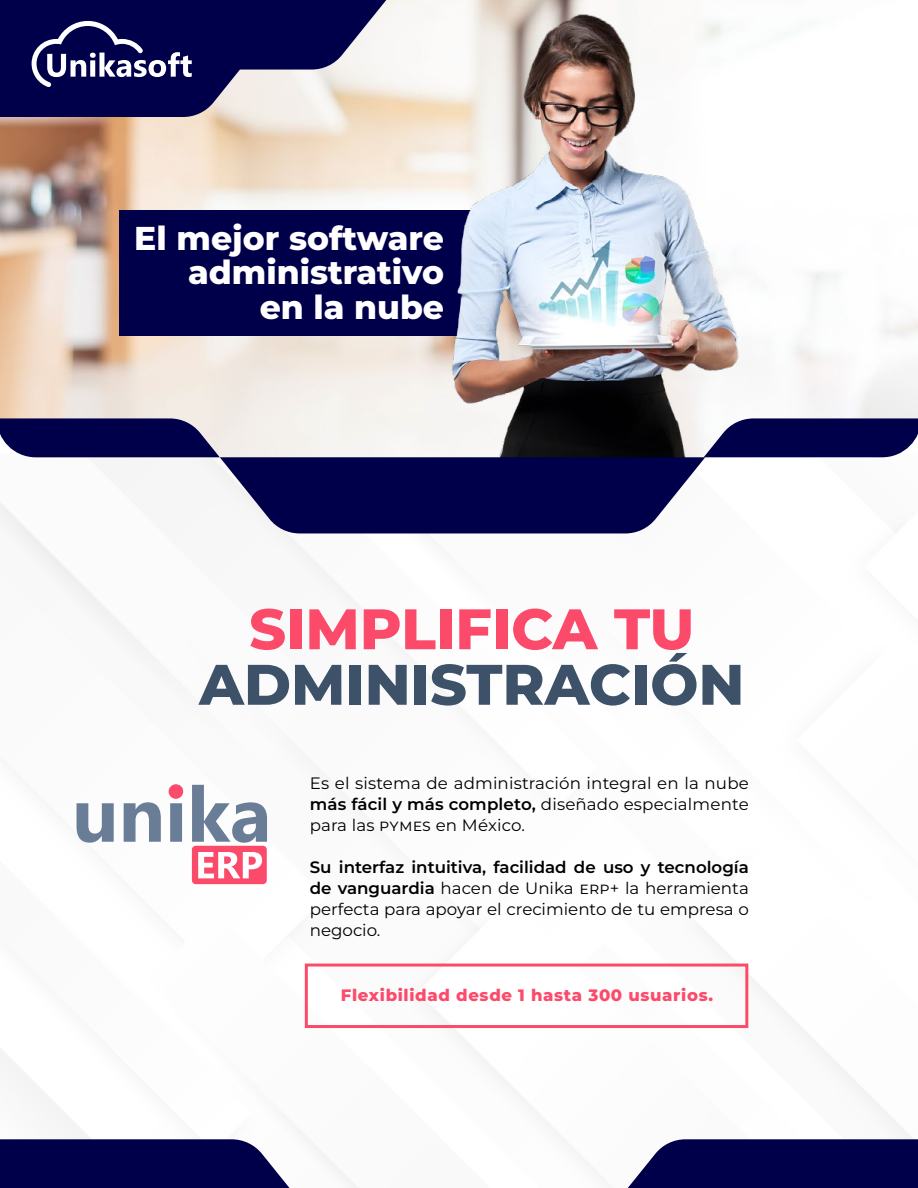
<style>
.page{position:relative;width:918px;height:1188px;background:#fff}
.page>*{position:absolute;margin:0;border:0;box-sizing:border-box;transform-origin:0 0}
.t1{font:800 57px "Montserrat";color:#3d5269}
.t2{font:800 57px "Montserrat";color:#fc4a6b}
.t3{font:800 33px/34.5px "Montserrat";color:#fff;text-align:right}
.t4{font:16.5px/21px "Montserrat";color:#000;text-align:justify}
.t5{font:800 16.5px "Montserrat";letter-spacing:.04em;color:#fc4a6b}
.s1{font-weight:600}
</style>
<div class="page">
<img style="left:0;top:0;width:918px;height:418px">
<svg style="left:0;top:0;width:399px;height:117px;background:#4c4a7a"></svg>
<div style="left:119px;top:210px;width:358px;height:126px;background:#00004a"></div>
<img style="left:429px;top:6px;width:330px;height:412px">
<svg style="left:32px;top:21px;width:160px;height:66px"></svg>
<div style="left:192px;top:846px;width:75px;height:38px;background:#fc4a6b;border-radius:4px"></div>
<svg style="left:77px;top:803px;width:37px;height:40px"></svg>
<svg style="left:124px;top:802px;width:37px;height:40px"></svg>
<svg style="left:169px;top:785px;width:14px;height:57px"></svg>
<svg style="left:192px;top:785px;width:75px;height:58px"></svg>
<svg style="left:198px;top:852px;width:64px;height:26px"></svg>
<div style="left:169px;top:784px;width:14px;height:15px;background:#fc4a6b;border-radius:50%"></div>
<div style="left:305px;top:964px;width:443px;height:64px;border:3px solid #fc4a6b"></div>
<svg style="left:0;top:418px;width:918px;height:115px"></svg>
<svg style="left:0;top:1139px;width:292px;height:49px;background:#151559"></svg>
<svg style="left:625px;top:1139px;width:293px;height:49px;background:#151559"></svg>
<h2 class="t3" style="left:134px;top:219px;width:311px">El mejor software administrativo<br>en la nube</h2>
<h1 class="t2" style="left:249px;top:587px;width:447px">SIMPLIFICA TU</h1>
<h1 class="t1" style="left:199px;top:643px;width:547px">ADMINISTRACIÓN</h1>
<p class="t4" style="left:310px;top:772px;width:441px">Es el sistema de administración integral en la nube <span class="s1">más fácil y más completo,</span> diseñado especialmente para las PYMEs en México.</p>
<p class="t4" style="left:310px;top:856px;width:441px"><span class="s1">Su interfaz intuitiva, facilidad de uso y tecnología de vanguardia</span> hacen de Unika ERP+ la herramienta perfecta para apoyar el crecimiento de tu empresa o negocio.</p>
<p class="t5" style="left:341px;top:983px;width:374px">Flexibilidad desde 1 hasta 300 usuarios.</p>
</div>
